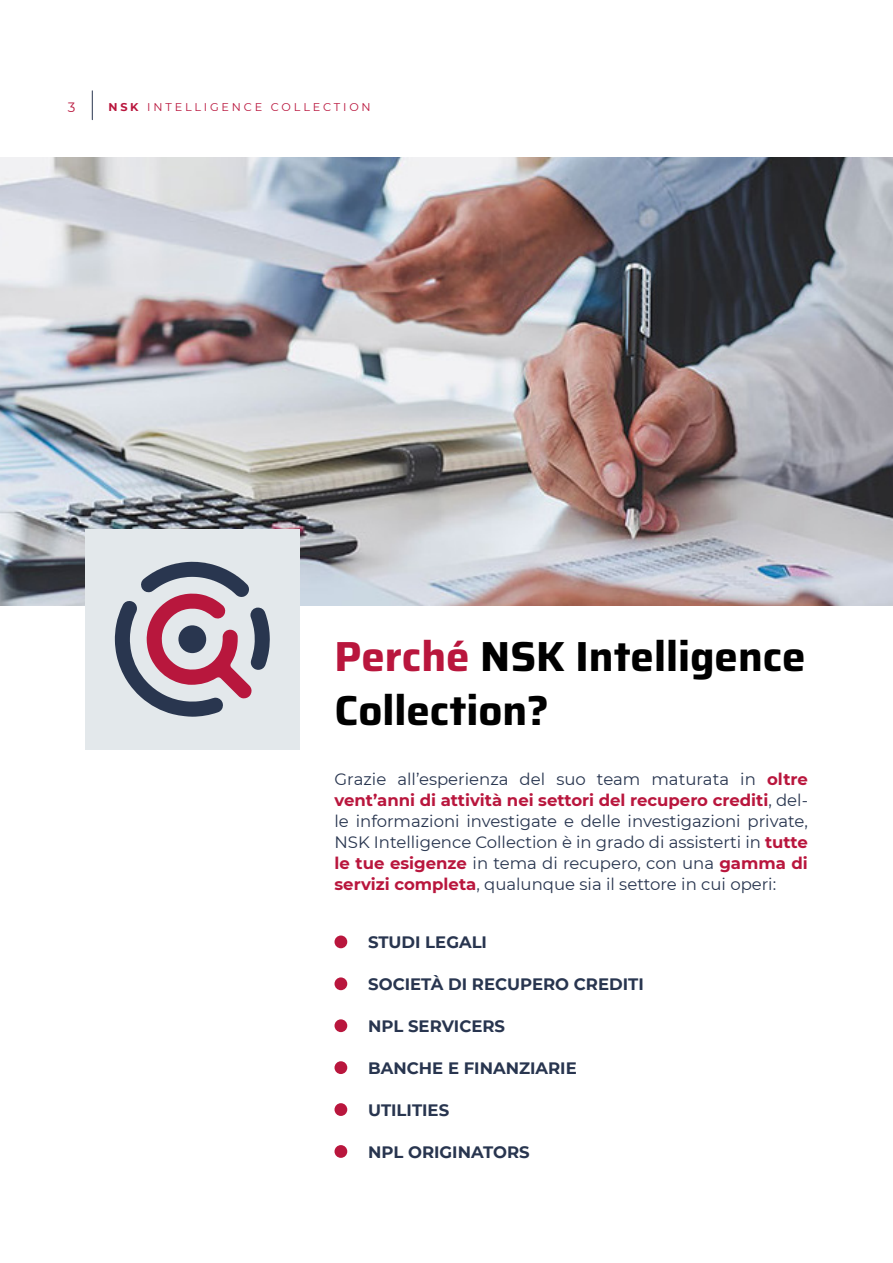
<style>
.page{position:relative;width:893px;height:1263px;background:#fff}
.page>*{position:absolute;margin:0;border:0;box-sizing:border-box;transform-origin:0 0}
.t1{font:100 42px/54px "Saira";color:#000}
.t2{font:16.5px/21px "Montserrat";color:#28354f;text-align:justify}
.t3{font:700 16.5px "Montserrat";color:#28354f}
.t4{font:13.5px "Montserrat";color:#b9163d}
.t5{font:11.25px "Montserrat";letter-spacing:.25em;color:#b9163d}
.s1{font-weight:700}
.s2{color:#b9163d}
.s3{font-weight:700;color:#b9163d}
</style>
<div class="page">
<img style="left:0;top:157px;width:893px;height:448px">
<div style="left:85px;top:529px;width:215px;height:220px;background:#e3e8eb"></div>
<svg style="left:115px;top:561px;width:155px;height:156px"></svg>
<div style="left:334px;top:935px;width:13px;height:13px;background:#b9163d;border-radius:50%"></div>
<div style="left:334px;top:977px;width:13px;height:13px;background:#b9163d;border-radius:50%"></div>
<div style="left:334px;top:1019px;width:13px;height:13px;background:#b9163d;border-radius:50%"></div>
<div style="left:334px;top:1061px;width:13px;height:13px;background:#b9163d;border-radius:50%"></div>
<div style="left:334px;top:1103px;width:13px;height:13px;background:#b9163d;border-radius:50%"></div>
<div style="left:334px;top:1145px;width:13px;height:13px;background:#b9163d;border-radius:50%"></div>
<svg style="left:92px;top:91px;width:1px;height:29px"></svg>
<p class="t4" style="left:68px;top:98px;width:9px">3</p>
<p class="t5" style="left:108px;top:99px;width:264px"><span class="s1">NSK</span> INTELLIGENCE COLLECTION</p>
<h1 class="t1" style="left:334px;top:628px;width:473px"><span class="s2">Perché</span> NSK Intelligence<br>Collection?</h1>
<p class="t2" style="left:334px;top:768px;width:475px">Grazie all’esperienza del suo team maturata in <span class="s3">oltre vent’anni di attività nei settori del recupero crediti</span>, del&shy;le informazioni investigate e delle investigazioni private, NSK Intelligence Collection è in grado di assisterti in <span class="s3">tutte le tue esigenze</span> in tema di recupero, con una <span class="s3">gamma di servizi completa</span>, qualunque sia il settore in cui operi:</p>
<p class="t3" style="left:368px;top:930px;width:120px">STUDI LEGALI</p>
<p class="t3" style="left:368px;top:972px;width:277px">SOCIETÀ DI RECUPERO CREDITI</p>
<p class="t3" style="left:368px;top:1014px;width:138px">NPL SERVICERS</p>
<p class="t3" style="left:368px;top:1056px;width:210px">BANCHE E FINANZIARIE</p>
<p class="t3" style="left:368px;top:1098px;width:82px">UTILITIES</p>
<p class="t3" style="left:368px;top:1140px;width:163px">NPL ORIGINATORS</p>
</div>
